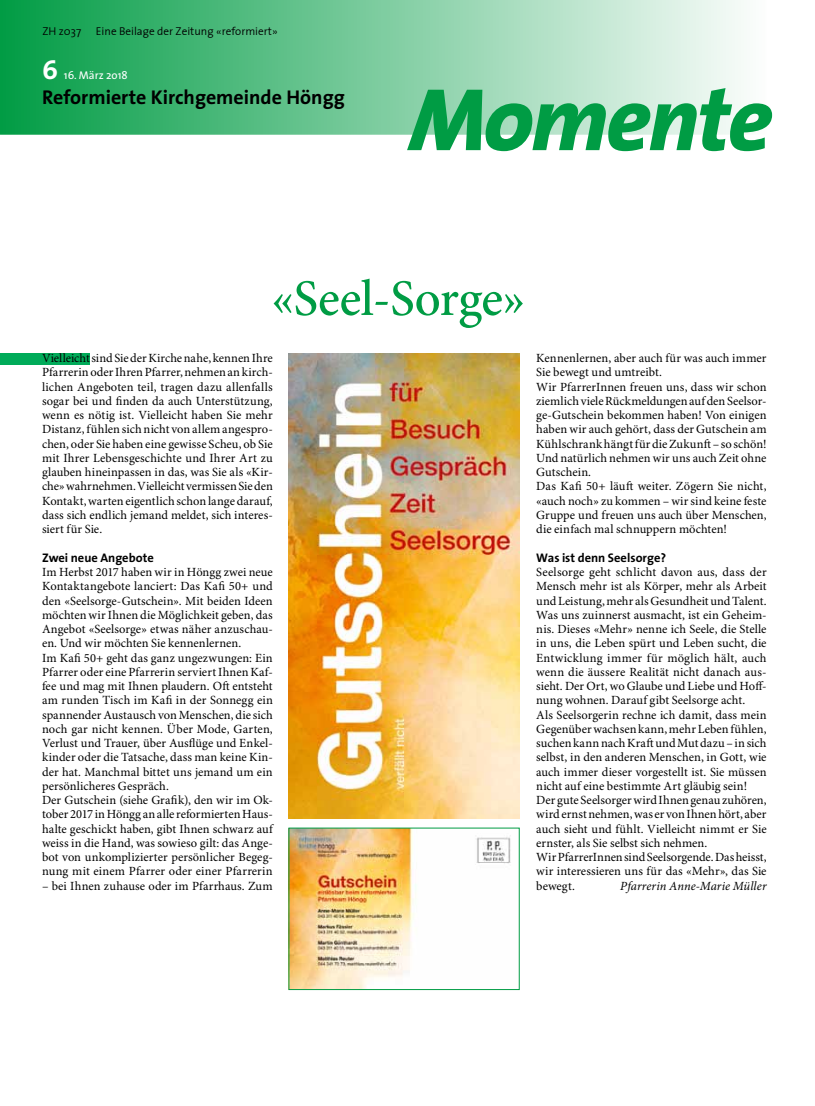
<style>
.page{position:relative;width:815px;height:1106px;background:#fff}
.page>*{position:absolute;margin:0;border:0;box-sizing:border-box;transform-origin:0 0}
.t1{font:italic 800 92px "The Sans";letter-spacing:-.03em;color:#009c44}
.t2{font:500 51.25px "Minion Pro";letter-spacing:-.015em;color:#009c44}
.t3{font:27.5px "The Sans Bold Caps";color:#fff}
.t4{font:700 20px "The Sans";color:#000}
.t5{font:12.5px/14.2px "Minion Pro";letter-spacing:.005em;color:#000}
.t6{font:700 12.5px "The Sans";color:#000}
.t7{font:italic 12.5px "Minion Pro";letter-spacing:.005em;color:#000}
.t8{font:11.25px "The Sans Semi Light Plain";color:#000}
.t9{font:11.25px "The Sans";color:#fff}
.s1{font-size:89.5px}
</style>
<div class="page">
<div style="left:0;top:353px;width:90px;height:11px;background:#00ab59"></div>
<svg style="left:0;top:0;width:741px;height:135px;background:#7acb9d"></svg>
<img style="left:289px;top:353px;width:230px;height:465px">
<img style="left:291px;top:830px;width:220px;height:157px">
<p class="t8" style="left:42px;top:22px;width:40px">ZH z037</p>
<p class="t8" style="left:96px;top:22px;width:183px">Eine Beilage der Zeitung «reformiert»</p>
<h3 class="t3" style="left:42px;top:47px;width:17px">6</h3>
<p class="t9" style="left:64px;top:66px;width:65px">16. März 2o18</p>
<h3 class="t4" style="left:42px;top:81px;width:304px">Reformierte Kirchgemeinde Höngg</h3>
<h1 class="t1" style="left:409px;top:42px;width:365px"><span class="s1">M</span>omente</h1>
<h2 class="t2" style="left:271px;top:264px;width:256px">«Seel-Sorge»</h2>
<p class="t5" style="left:42px;top:351px;width:232px;text-align:justify">Vielleicht sind Sie der Kirche nahe, kennen Ihre Pfarrerin oder Ihren Pfarrer, nehmen an kirch&shy;lichen Angeboten teil, tragen dazu allenfalls sogar bei und finden da auch Unterstützung, wenn es nötig ist. Vielleicht haben Sie mehr Distanz, fühlen sich nicht von allem angespro&shy;chen, oder Sie haben eine gewisse Scheu, ob Sie mit Ihrer Lebensgeschichte und Ihrer Art zu glauben hineinpassen in das, was Sie als «Kir&shy;che» wahrnehmen. Vielleicht vermissen Sie den Kontakt, warten eigentlich schon lange darauf, dass sich endlich jemand meldet, sich interes&shy;siert für Sie.</p>
<p class="t6" style="left:42px;top:547px;width:113px">Zwei neue Angebote</p>
<p class="t5" style="left:42px;top:565px;width:232px">Im Herbst 2017 haben wir in Höngg zwei neue Kontaktangebote lanciert: Das Kafi 50+ und den «Seelsorge-Gutschein». Mit beiden Ideen möchten wir Ihnen die Möglichkeit geben, das Angebot «Seelsorge» etwas näher anzuschau&shy;en. Und wir möchten Sie kennenlernen.<br>Im Kafi 50+ geht das ganz ungezwungen: Ein Pfarrer oder eine Pfarrerin serviert Ihnen Kaf&shy;fee und mag mit Ihnen plaudern. Oft entsteht am runden Tisch im Kafi in der Sonnegg ein spannender Austausch von Menschen, die sich noch gar nicht kennen. Über Mode, Garten, Verlust und Trauer, über Ausflüge und Enkel&shy;kinder oder die Tatsache, dass man keine Kin&shy;der hat. Manchmal bittet uns jemand um ein persönlicheres Gespräch.<br>Der Gutschein (siehe Grafik), den wir im Ok&shy;tober 2017 in Höngg an alle reformierten Haus&shy;halte geschickt haben, gibt Ihnen schwarz auf weiss in die Hand, was sowieso gilt: das Ange&shy;bot von unkomplizierter persönlicher Begeg&shy;nung mit einem Pfarrer oder einer Pfarrerin</p>
<p class="t5" style="left:42px;top:879px;width:232px">– bei Ihnen zuhause oder im Pfarrhaus. Zum</p>
<p class="t5" style="left:536px;top:351px;width:232px">Kennenlernen, aber auch für was auch immer Sie bewegt und umtreibt.<br>Wir PfarrerInnen freuen uns, dass wir schon ziemlich viele Rückmeldungen auf den Seelsor&shy;ge-Gutschein bekommen haben! Von einigen haben wir auch gehört, dass der Gutschein am Kühlschrank hängt für die Zukunft – so schön!<br>Und natürlich nehmen wir uns auch Zeit ohne Gutschein.<br>Das Kafi 50+ läuft weiter. Zögern Sie nicht, «auch noch» zu kommen – wir sind keine feste Gruppe und freuen uns auch über Menschen, die einfach mal schnuppern möchten!</p>
<p class="t6" style="left:536px;top:547px;width:131px">Was ist denn Seelsorge?</p>
<p class="t5" style="left:536px;top:565px;width:232px">Seelsorge geht schlicht davon aus, dass der Mensch mehr ist als Körper, mehr als Arbeit und Leistung, mehr als Gesundheit und Talent.<br>Was uns zuinnerst ausmacht, ist ein Geheim&shy;nis. Dieses «Mehr» nenne ich Seele, die Stelle in uns, die Leben spürt und Leben sucht, die Entwicklung immer für möglich hält, auch wenn die äussere Realität nicht danach aus&shy;sieht. Der Ort, wo Glaube und Liebe und Hoff&shy;nung wohnen. Darauf gibt Seelsorge acht.<br>Als Seelsorgerin rechne ich damit, dass mein Gegenüber wachsen kann, mehr Leben fühlen, suchen kann nach Kraft und Mut dazu – in sich selbst, in den anderen Menschen, in Gott, wie auch immer dieser vorgestellt ist. Sie müssen nicht auf eine bestimmte Art gläubig sein!<br>Der gute Seelsorger wird Ihnen genau zuhören, wird ernst nehmen, was er von Ihnen hört, aber auch sieht und fühlt. Vielleicht nimmt er Sie ernster, als Sie selbst sich nehmen.<br>Wir PfarrerInnen sind Seelsorgende. Das heisst, wir interessieren uns für das «Mehr», das Sie bewegt.</p>
<p class="t7" style="left:620px;top:877px;width:148px">Pfarrerin Anne-Marie Müller</p>
</div>
